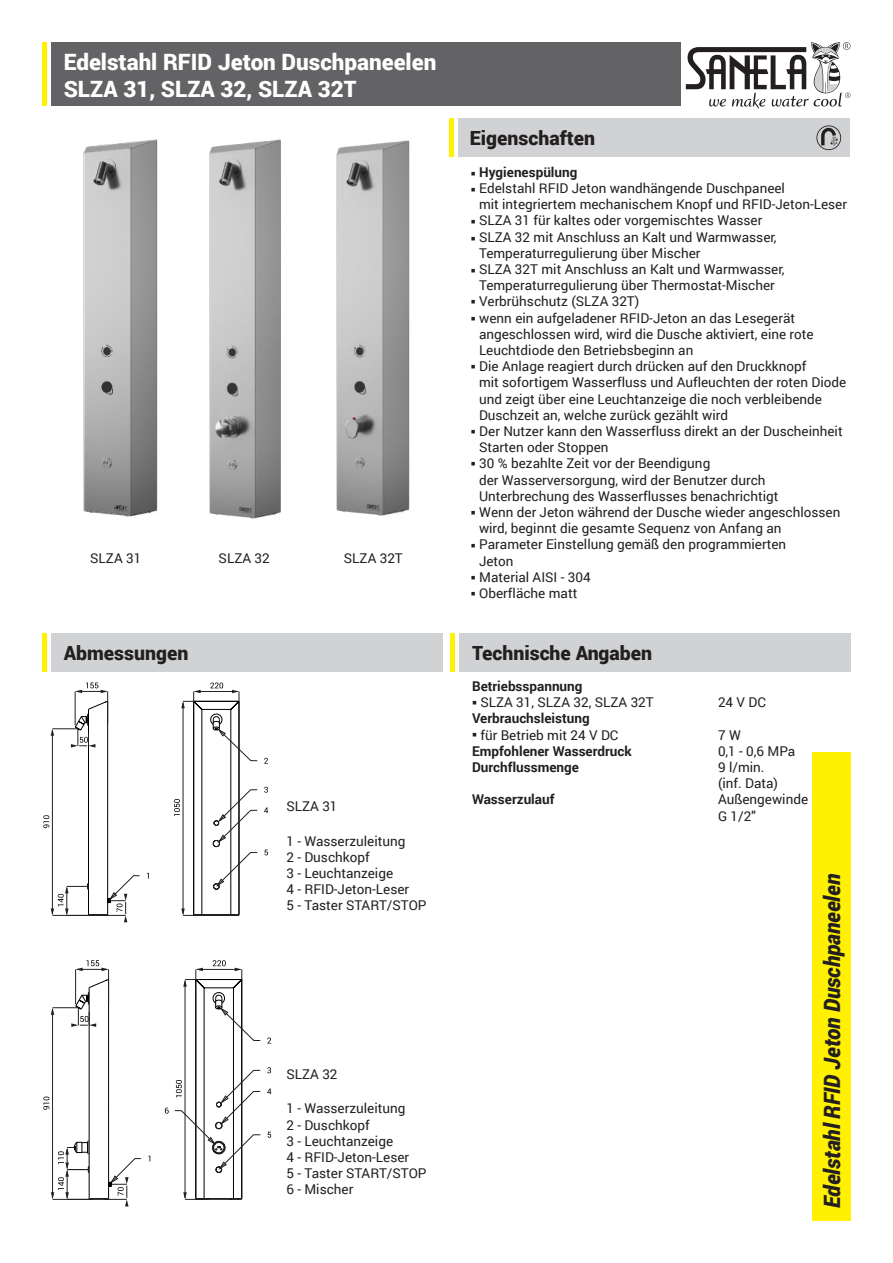
<style>
.page{position:relative;width:893px;height:1263px;background:#fff}
.page>*{position:absolute;margin:0;border:0;box-sizing:border-box;transform-origin:0 0}
.t1{font:900 22.5px/26.2px "Roboto";color:#fff}
.t2{font:italic 900 22.5px "Roboto";letter-spacing:-.005em;color:#231f20;scale:.95 1}
.t3{font:900 19.5px "Roboto";color:#231f20}
.t4{font:13.5px/16.2px "Roboto";color:#231f20}
.t5{font:700 13.5px "Roboto";color:#231f20}
</style>
<div class="page">
<div style="left:51px;top:43px;width:629px;height:63px;background:#636366"></div>
<div style="left:458px;top:118px;width:391px;height:38px;background:#d1d2d4"></div>
<div style="left:51px;top:634px;width:391px;height:38px;background:#d1d2d4"></div>
<div style="left:812px;top:752px;width:38px;height:468px;background:#fff101"></div>
<hr style="left:43px;top:43px;width:4px;height:63px;background:#fff101">
<hr style="left:43px;top:634px;width:4px;height:38px;background:#fff101">
<hr style="left:450px;top:118px;width:4px;height:38px;background:#fff101">
<div style="left:459px;top:634px;width:391px;height:38px;background:#d1d2d4"></div>
<hr style="left:451px;top:634px;width:4px;height:38px;background:#fff101">
<svg style="left:264px;top:758px;width:4px;height:6px"></svg>
<svg style="left:264px;top:787px;width:4px;height:6px"></svg>
<svg style="left:264px;top:849px;width:4px;height:6px"></svg>
<svg style="left:264px;top:807px;width:4px;height:6px"></svg>
<svg style="left:43px;top:682px;width:215px;height:240px"></svg>
<svg style="left:267px;top:1037px;width:4px;height:6px"></svg>
<svg style="left:267px;top:1067px;width:4px;height:6px"></svg>
<svg style="left:268px;top:1132px;width:3px;height:6px"></svg>
<svg style="left:267px;top:1088px;width:4px;height:6px"></svg>
<svg style="left:43px;top:960px;width:218px;height:246px"></svg>
<svg style="left:686px;top:42px;width:164px;height:67px"></svg>
<svg style="left:816px;top:125px;width:25px;height:25px"></svg>
<img style="left:83px;top:139px;width:75px;height:378px">
<img style="left:209px;top:139px;width:72px;height:380px">
<img style="left:336px;top:140px;width:74px;height:376px">
<h1 class="t1" style="left:64px;top:51px;width:374px">Edelstahl RFID Jeton Duschpaneelen<br>SLZA 31, SLZA 32, SLZA 32T</h1>
<p class="t4" style="left:90px;top:551px;width:53px">SLZA 31</p>
<p class="t4" style="left:219px;top:551px;width:53px">SLZA 32</p>
<p class="t4" style="left:344px;top:551px;width:61px">SLZA 32T</p>
<h2 class="t3" style="left:64px;top:645px;width:126px">Abmessungen</h2>
<p class="t4" style="left:286px;top:799px;width:53px">SLZA 31</p>
<p class="t4" style="left:286px;top:833px;width:142px">1 - Wasserzuleitung<br>2 - Duschkopf<br>3 - Leuchtanzeige<br>4 - RFID-Jeton-Leser<br>5 - Taster START/STOP</p>
<p class="t4" style="left:286px;top:1067px;width:53px">SLZA 32</p>
<p class="t4" style="left:286px;top:1101px;width:142px">1 - Wasserzuleitung<br>2 - Duschkopf<br>3 - Leuchtanzeige<br>4 - RFID-Jeton-Leser<br>5 - Taster START/STOP<br>6 - Mischer</p>
<h2 class="t3" style="left:470px;top:130px;width:127px">Eigenschaften</h2>
<p class="t5" style="left:471px;top:166px;width:108px">○ Hygienespülung</p>
<p class="t4" style="left:479px;top:181px;width:369px;text-indent:-8px">○ Edelstahl RFID Jeton wandhängende Duschpaneel<br>mit integriertem mechanischem Knopf und RFID-Jeton-Leser</p>
<p class="t4" style="left:471px;top:213px;width:293px">○ SLZA 31 für kaltes oder vorgemischtes Wasser</p>
<p class="t4" style="left:479px;top:230px;width:299px;text-indent:-8px">○ SLZA 32 mit Anschluss an Kalt und Warmwasser,<br>Temperaturregulierung über Mischer</p>
<p class="t4" style="left:471px;top:262px;width:315px;text-align:center">○ SLZA 32T mit Anschluss an Kalt und Warmwasser,<br>Temperaturregulierung über Thermostat-Mischer</p>
<p class="t4" style="left:471px;top:294px;width:170px">○ Verbrühschutz (SLZA 32T)</p>
<p class="t4" style="left:479px;top:311px;width:336px;text-indent:-8px">○ wenn ein aufgeladener RFID-Jeton an das Lesegerät angeschlossen wird, wird die Dusche aktiviert, eine rote<br>Leuchtdiode den Betriebsbeginn an</p>
<p class="t4" style="left:479px;top:359px;width:369px;text-indent:-8px">○ Die Anlage reagiert durch drücken auf den Druckknopf<br>mit sofortigem Wasserfluss und Aufleuchten der roten Diode und zeigt über eine Leuchtanzeige die noch verbleibende Duschzeit an, welche zurück gezählt wird</p>
<p class="t4" style="left:479px;top:423px;width:365px;text-indent:-8px">○ Der Nutzer kann den Wasserfluss direkt an der Duscheinheit<br>Starten oder Stoppen</p>
<p class="t4" style="left:479px;top:456px;width:301px;text-indent:-8px">○ 30 % bezahlte Zeit vor der Beendigung<br>der Wasserversorgung, wird der Benutzer durch<br>Unterbrechung des Wasserflusses benachrichtigt</p>
<p class="t4" style="left:479px;top:505px;width:363px;text-indent:-8px">○ Wenn der Jeton während der Dusche wieder angeschlossen wird, beginnt die gesamte Sequenz von Anfang an</p>
<p class="t4" style="left:479px;top:537px;width:309px;text-indent:-8px">○ Parameter Einstellung gemäß den programmierten<br>Jeton</p>
<p class="t4" style="left:471px;top:570px;width:121px">○ Material AISI - 304</p>
<p class="t4" style="left:471px;top:585px;width:108px">○ Oberfläche matt</p>
<h2 class="t3" style="left:472px;top:645px;width:182px">Technische Angaben</h2>
<p class="t5" style="left:472px;top:680px;width:112px">Betriebsspannung</p>
<p class="t4" style="left:472px;top:695px;width:183px">○ SLZA 31, SLZA 32, SLZA 32T</p>
<p class="t4" style="left:718px;top:695px;width:49px">24 V DC</p>
<p class="t5" style="left:472px;top:713px;width:119px">Verbrauchsleistung</p>
<p class="t4" style="left:472px;top:727px;width:148px">○ für Betrieb mit 24 V DC</p>
<p class="t4" style="left:718px;top:727px;width:24px">7 W</p>
<p class="t5" style="left:472px;top:745px;width:161px">Empfohlener Wasserdruck</p>
<p class="t4" style="left:718px;top:744px;width:79px">0,1 - 0,6 MPa</p>
<p class="t5" style="left:472px;top:758px;width:108px">Durchflussmenge</p>
<p class="t4" style="left:718px;top:760px;width:62px">9 l/min. (inf. Data)</p>
<p class="t5" style="left:472px;top:794px;width:84px">Wasserzulauf</p>
<p class="t4" style="left:718px;top:792px;width:92px">Außengewinde<br>G 1/2"</p>
<h1 class="t2" style="left:823px;top:1208px;width:353px;rotate:-90deg">Edelstahl RFID Jeton Duschpaneelen</h1>
</div>
